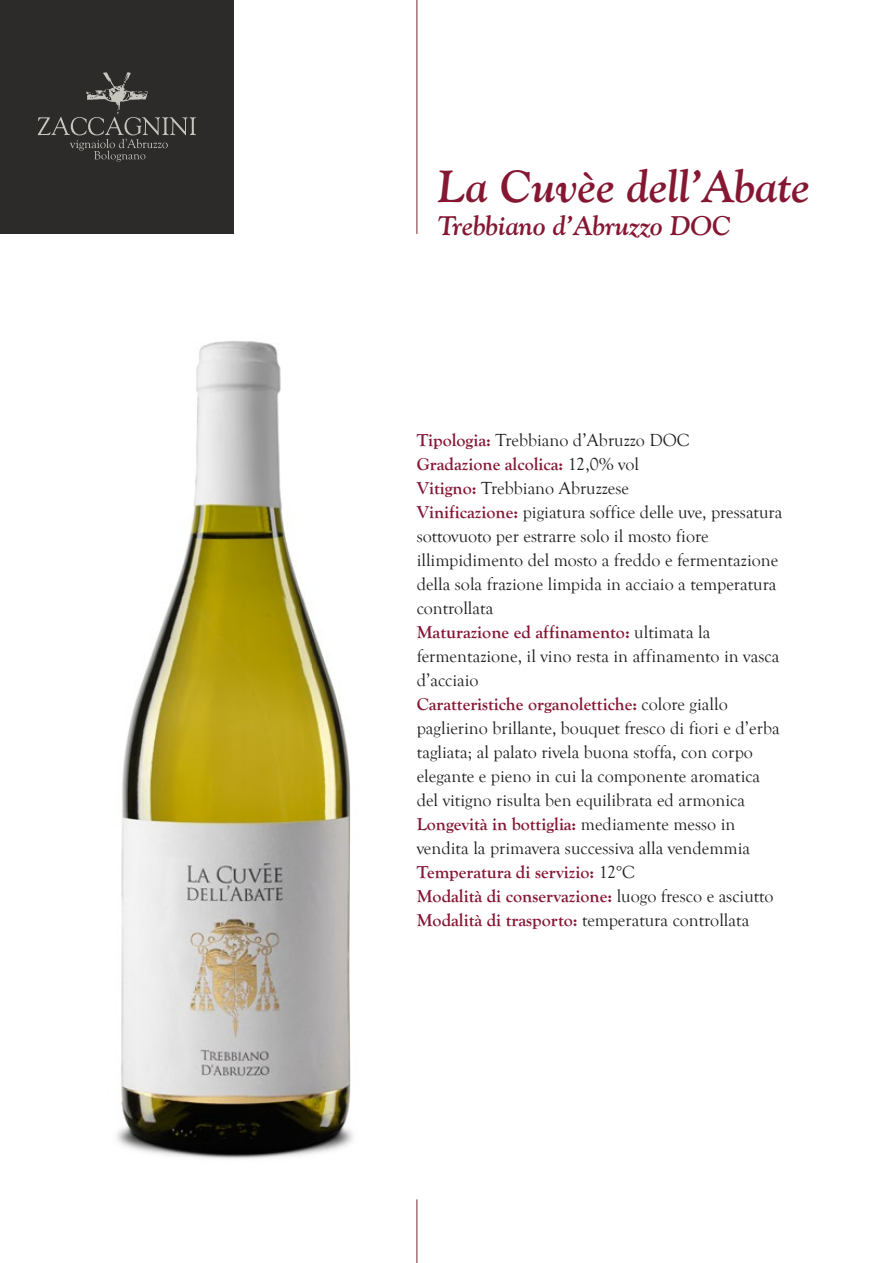
<style>
.page{position:relative;width:893px;height:1263px;background:#fff}
.page>*{position:absolute;margin:0;border:0;box-sizing:border-box;transform-origin:0 0}
.t1{font:italic 700 45px "Goudy Old Style BT";color:#851733}
.t2{font:italic 700 27px "Goudy Old Style BT";color:#851733}
.t3{font:18px/24px "Goudy Old Style T";color:#1f1c20}
.s1{font-weight:700;color:#851733}
</style>
<div class="page">
<div style="left:0;top:0;width:234px;height:234px;background:#2d2b2a"></div>
<svg style="left:38px;top:72px;width:158px;height:90px"></svg>
<img style="left:116px;top:341px;width:237px;height:818px">
<hr style="left:417px;top:0;width:1px;height:234px;background:#782b29">
<hr style="left:417px;top:1199px;width:1px;height:64px;background:#782b29">
<h1 class="t1" style="left:438px;top:159px;width:373px">La Cuvèe dell’Abate</h1>
<h2 class="t2" style="left:438px;top:209px;width:295px">Trebbiano d’Abruzzo DOC</h2>
<p class="t3" style="left:417px;top:428px;width:367px"><span class="s1">Tipologia:</span> Trebbiano d’Abruzzo DOC<br><span class="s1">Gradazione alcolica:</span> 12,0% vol<br><span class="s1">Vitigno:</span> Trebbiano Abruzzese<br><span class="s1">Vinificazione:</span> pigiatura soffice delle uve, pressatura sottovuoto per estrarre solo il mosto fiore illimpidimento del mosto a freddo e fermentazione della sola frazione limpida in acciaio a temperatura controllata<br><span class="s1">Maturazione ed affinamento:</span> ultimata la fermentazione, il vino resta in affinamento in vasca d’acciaio<br><span class="s1">Caratteristiche organolettiche:</span> colore giallo paglierino brillante, bouquet fresco di fiori e d’erba tagliata; al palato rivela buona stoffa, con corpo elegante e pieno in cui la componente aromatica del vitigno risulta ben equilibrata ed armonica <span class="s1">Longevità in bottiglia:</span> mediamente messo in vendita la primavera successiva alla vendemmia <span class="s1">Temperatura di servizio:</span> 12°C<br><span class="s1">Modalità di conservazione:</span> luogo fresco e asciutto <span class="s1">Modalità di trasporto:</span> temperatura controllata</p>
</div>
